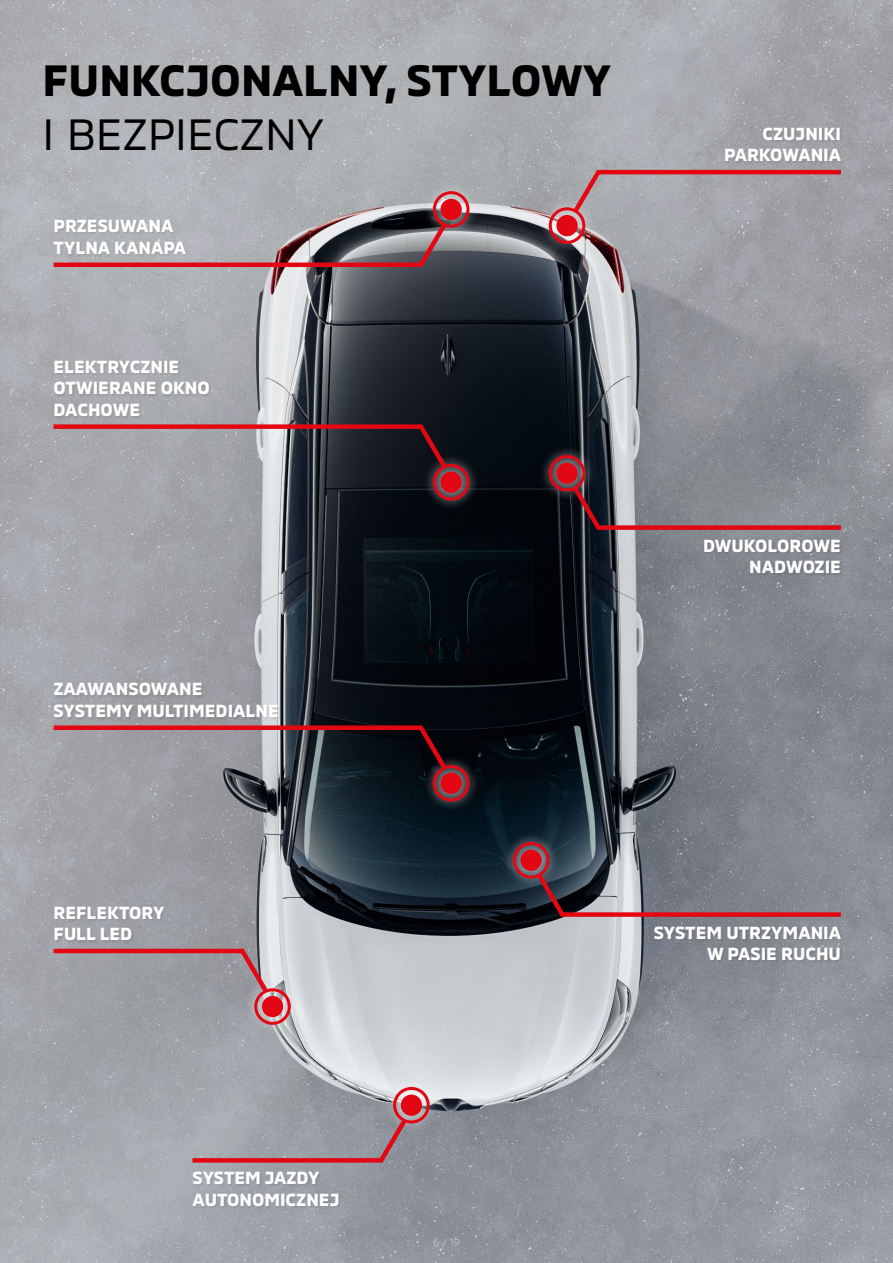
<style>
.page{position:relative;width:893px;height:1263px;background:#fff}
.page>*{position:absolute;margin:0;border:0;box-sizing:border-box;transform-origin:0 0}
.t1{font:700 45px "MMC";color:#000}
.t2{font:45px "MMC";color:#000}
.t3{font:700 18px/21.6px "MMC";color:#fff}
.t4{font:10.5px "MMC";color:#bcbec0}
</style>
<div class="page">
<img style="left:0;top:0;width:893px;height:1263px">
<div style="left:245px;top:979px;width:55px;height:55px;background:#fff;opacity:.75"></div>
<div style="left:262px;top:996px;width:21px;height:21px;background:#e30613;border-radius:50%"></div>
<div style="left:254px;top:988px;width:37px;height:37px;border:3px solid #e30613;border-radius:50%"></div>
<svg style="left:49px;top:946px;width:222px;height:50px"></svg>
<div style="left:54px;top:906px;width:113px;height:38px;background:#9b9da2"></div>
<div style="left:384px;top:1078px;width:55px;height:55px;background:#fff;opacity:.75"></div>
<div style="left:401px;top:1094px;width:21px;height:22px;background:#e30613;border-radius:50%"></div>
<div style="left:393px;top:1087px;width:37px;height:36px;border:3px solid #e30613;border-radius:50%"></div>
<svg style="left:188px;top:1115px;width:222px;height:50px"></svg>
<div style="left:192px;top:1171px;width:149px;height:38px;background:#000;opacity:.1"></div>
<div style="left:503px;top:833px;width:56px;height:55px;background:#fff;opacity:.75"></div>
<div style="left:520px;top:850px;width:22px;height:21px;background:#e30613;border-radius:50%"></div>
<div style="left:513px;top:842px;width:36px;height:36px;border:3px solid #e30613;border-radius:50%"></div>
<svg style="left:533px;top:869px;width:312px;height:50px"></svg>
<div style="left:654px;top:925px;width:190px;height:39px;background:#000;opacity:.1"></div>
<div style="left:423px;top:756px;width:56px;height:55px;background:#fff;opacity:.75"></div>
<div style="left:441px;top:773px;width:21px;height:21px;background:#e30613;border-radius:50%"></div>
<div style="left:433px;top:765px;width:36px;height:36px;border:3px solid #e30613;border-radius:50%"></div>
<svg style="left:49px;top:723px;width:401px;height:50px"></svg>
<div style="left:54px;top:682px;width:227px;height:39px;background:#000;opacity:.1"></div>
<div style="left:423px;top:455px;width:56px;height:55px;background:#fff;opacity:.75"></div>
<div style="left:441px;top:472px;width:21px;height:21px;background:#e30613;border-radius:50%"></div>
<div style="left:433px;top:464px;width:36px;height:36px;border:3px solid #e30613;border-radius:50%"></div>
<svg style="left:49px;top:422px;width:401px;height:50px"></svg>
<div style="left:54px;top:360px;width:158px;height:60px;background:#000;opacity:.1"></div>
<div style="left:539px;top:446px;width:56px;height:55px;background:#fff;opacity:.75"></div>
<div style="left:556px;top:463px;width:22px;height:21px;background:#e30613;border-radius:50%"></div>
<div style="left:549px;top:455px;width:36px;height:37px;border:3px solid #e30613;border-radius:50%"></div>
<svg style="left:569px;top:482px;width:276px;height:50px"></svg>
<div style="left:704px;top:539px;width:140px;height:38px;background:#80848a"></div>
<div style="left:539px;top:198px;width:56px;height:55px;background:#fff;opacity:.75"></div>
<div style="left:556px;top:215px;width:22px;height:21px;background:#e30613;border-radius:50%"></div>
<div style="left:549px;top:207px;width:36px;height:37px;border:3px solid #e30613;border-radius:50%"></div>
<svg style="left:569px;top:168px;width:276px;height:49px"></svg>
<div style="left:725px;top:127px;width:119px;height:38px;background:#9c9ca0"></div>
<div style="left:423px;top:182px;width:56px;height:55px;background:#fff;opacity:.75"></div>
<div style="left:441px;top:199px;width:21px;height:21px;background:#e30613;border-radius:50%"></div>
<div style="left:433px;top:191px;width:36px;height:37px;border:3px solid #e30613;border-radius:50%"></div>
<svg style="left:49px;top:219px;width:401px;height:50px"></svg>
<div style="left:53px;top:219px;width:136px;height:38px;background:#000;opacity:.1"></div>
<h1 class="t1" style="left:43px;top:44px;width:570px">FUNKCJONALNY, STYLOWY</h1>
<h1 class="t2" style="left:43px;top:97px;width:283px">I BEZPIECZNY</h1>
<p class="t3" style="left:54px;top:213px;width:134px">PRZESUWANA<br>TYLNA KANAPA</p>
<p class="t3" style="left:54px;top:353px;width:158px">ELEKTRYCZNIE<br>OTWIERANE OKNO<br>DACHOWE</p>
<p class="t3" style="left:54px;top:676px;width:227px">ZAAWANSOWANE<br>SYSTEMY MULTIMEDIALNE</p>
<p class="t3" style="left:724px;top:121px;width:118px;text-align:right">CZUJNIKI<br>PARKOWANIA</p>
<p class="t3" style="left:703px;top:533px;width:139px;text-align:right">DWUKOLOROWE<br>NADWOZIE</p>
<p class="t3" style="left:54px;top:899px;width:112px">REFLEKTORY<br>FULL LED</p>
<p class="t3" style="left:654px;top:919px;width:189px;text-align:right">SYSTEM UTRZYMANIA<br>W PASIE RUCHU</p>
<p class="t3" style="left:193px;top:1165px;width:148px">SYSTEM JAZDY<br>AUTONOMICZNEJ</p>
<p class="t4" style="left:433px;top:1233px;width:28px">6 / 19</p>
</div>
